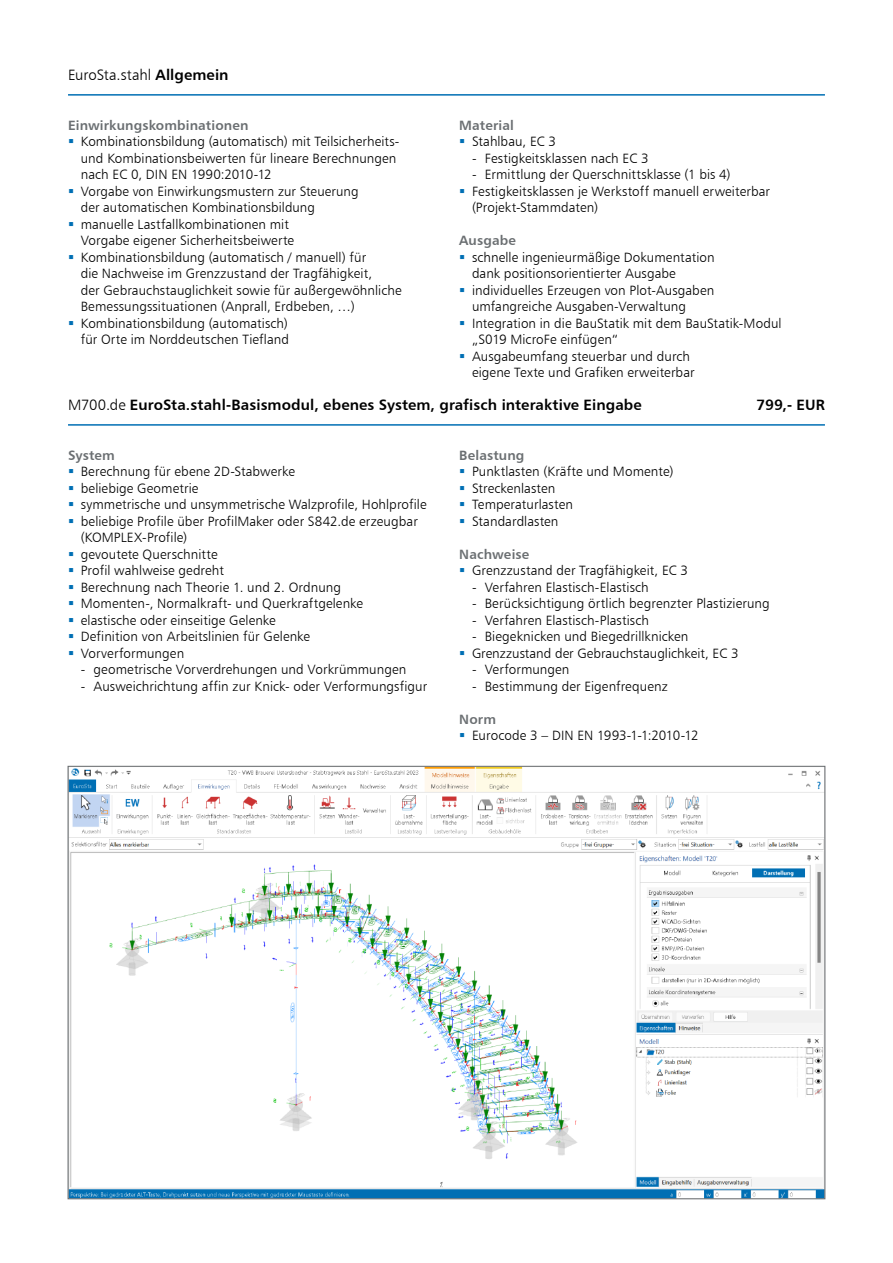
<style>
.page{position:relative;width:893px;height:1263px;background:#fff}
.page>*{position:absolute;margin:0;border:0;box-sizing:border-box;transform-origin:0 0}
.t1{font:15px "Humanist 777 BT Bold B";letter-spacing:.005em;color:#000}
.t2{font:15px "Humanist 777 BT Light B";letter-spacing:-.005em;color:#000}
.t3{font:13.5px/16.5px "Humanist 777 BT Light B";letter-spacing:.005em;color:#000}
.t4{font:13.5px "Humanist 777 BT Bold B";letter-spacing:.01em;color:#6b6f72}
.s1{font-family:"Humanist 777 BT Bold B"}
.s2{font-family:"Humanist 777 BT Light B"}
</style>
<div class="page">
<hr style="left:68px;top:424px;width:757px;height:2px;background:#006fb4">
<img style="left:70px;top:768px;width:753px;height:429px">
<hr style="left:68px;top:94px;width:757px;height:2px;background:#006fb4">
<p class="t2" style="left:68px;top:66px;width:162px">EuroSta.stahl <span class="s1">Allgemein</span></p>
<p class="t4" style="left:68px;top:117px;width:182px">Einwirkungskombinationen</p>
<p class="t3" style="left:81px;top:133px;width:322px">Kombinationsbildung (automatisch) mit Teilsicherheits&shy;und Kombinationsbeiwerten für lineare Berechnungen nach EC 0, DIN EN 1990:2010-12<br>Vorgabe von Einwirkungsmustern zur Steuerung<br>der automatischen Kombinationsbildung<br>manuelle Lastfallkombinationen mit<br>Vorgabe eigener Sicherheitsbeiwerte Kombinationsbildung (automatisch / manuell) für<br>die Nachweise im Grenzzustand der Tragfähigkeit,<br>der Gebrauchstauglichkeit sowie für außergewöhnliche Bemessungssituationen (Anprall, Erdbeben, …)<br>Kombinationsbildung (automatisch)<br>für Orte im Norddeutschen Tiefland</p>
<p class="t4" style="left:459px;top:117px;width:56px">Material</p>
<p class="t3" style="left:472px;top:133px;width:86px">Stahlbau, EC 3</p>
<p class="t3" style="left:472px;top:150px;width:178px">- Festigkeitsklassen nach EC 3</p>
<p class="t3" style="left:472px;top:166px;width:300px">- Ermittlung der Querschnittsklasse (1 bis 4)<br>Festigkeitsklassen je Werkstoff manuell erweiterbar (Projekt-Stammdaten)</p>
<p class="t4" style="left:459px;top:232px;width:58px">Ausgabe</p>
<p class="t3" style="left:472px;top:249px;width:311px">schnelle ingenieurmäßige Dokumentation<br>dank positionsorientierter Ausgabe<br>individuelles Erzeugen von Plot-Ausgaben umfangreiche Ausgaben-Verwaltung<br>Integration in die BauStatik mit dem BauStatik-Modul „S019 MicroFe einfügen“<br>Ausgabeumfang steuerbar und durch<br>eigene Texte und Grafiken erweiterbar</p>
<p class="t1" style="left:68px;top:396px;width:575px"><span class="s2">M700.de</span> EuroSta.stahl-Basismodul, ebenes System, grafisch interaktive Eingabe</p>
<p class="t4" style="left:68px;top:447px;width:48px">System</p>
<p class="t3" style="left:81px;top:463px;width:347px">Berechnung für ebene 2D-Stabwerke<br>beliebige Geometrie<br>symmetrische und unsymmetrische Walzprofile, Hohlprofile beliebige Profile über ProfilMaker oder S842.de erzeugbar (KOMPLEX-Profile)<br>gevoutete Querschnitte<br>Profil wahlweise gedreht<br>Berechnung nach Theorie 1. und 2. Ordnung<br>Momenten-, Normalkraft- und Querkraftgelenke<br>elastische oder einseitige Gelenke<br>Definition von Arbeitslinien für Gelenke<br>Vorverformungen</p>
<p class="t3" style="left:81px;top:661px;width:327px">- geometrische Vorverdrehungen und Vorkrümmungen</p>
<p class="t3" style="left:81px;top:678px;width:348px">- Ausweichrichtung affin zur Knick- oder Verformungsfigur</p>
<p class="t1" style="left:756px;top:396px;width:70px">799,- EUR</p>
<p class="t4" style="left:459px;top:447px;width:67px">Belastung</p>
<p class="t3" style="left:472px;top:463px;width:203px">Punktlasten (Kräfte und Momente)<br>Streckenlasten<br>Temperaturlasten<br>Standardlasten</p>
<p class="t4" style="left:459px;top:545px;width:72px">Nachweise</p>
<p class="t3" style="left:472px;top:562px;width:218px">Grenzzustand der Tragfähigkeit, EC 3</p>
<p class="t3" style="left:472px;top:579px;width:178px">- Verfahren Elastisch-Elastisch</p>
<p class="t3" style="left:472px;top:595px;width:299px">- Berücksichtigung örtlich begrenzter Plastizierung</p>
<p class="t3" style="left:472px;top:612px;width:178px">- Verfahren Elastisch-Plastisch</p>
<p class="t3" style="left:472px;top:628px;width:268px">- Biegeknicken und Biegedrillknicken<br>Grenzzustand der Gebrauchstauglichkeit, EC 3</p>
<p class="t3" style="left:472px;top:661px;width:99px">- Verformungen</p>
<p class="t3" style="left:472px;top:678px;width:197px">- Bestimmung der Eigenfrequenz</p>
<p class="t4" style="left:459px;top:710px;width:38px">Norm</p>
<p class="t3" style="left:472px;top:727px;width:228px">Eurocode 3 – DIN EN 1993-1-1:2010-12</p>
</div>
